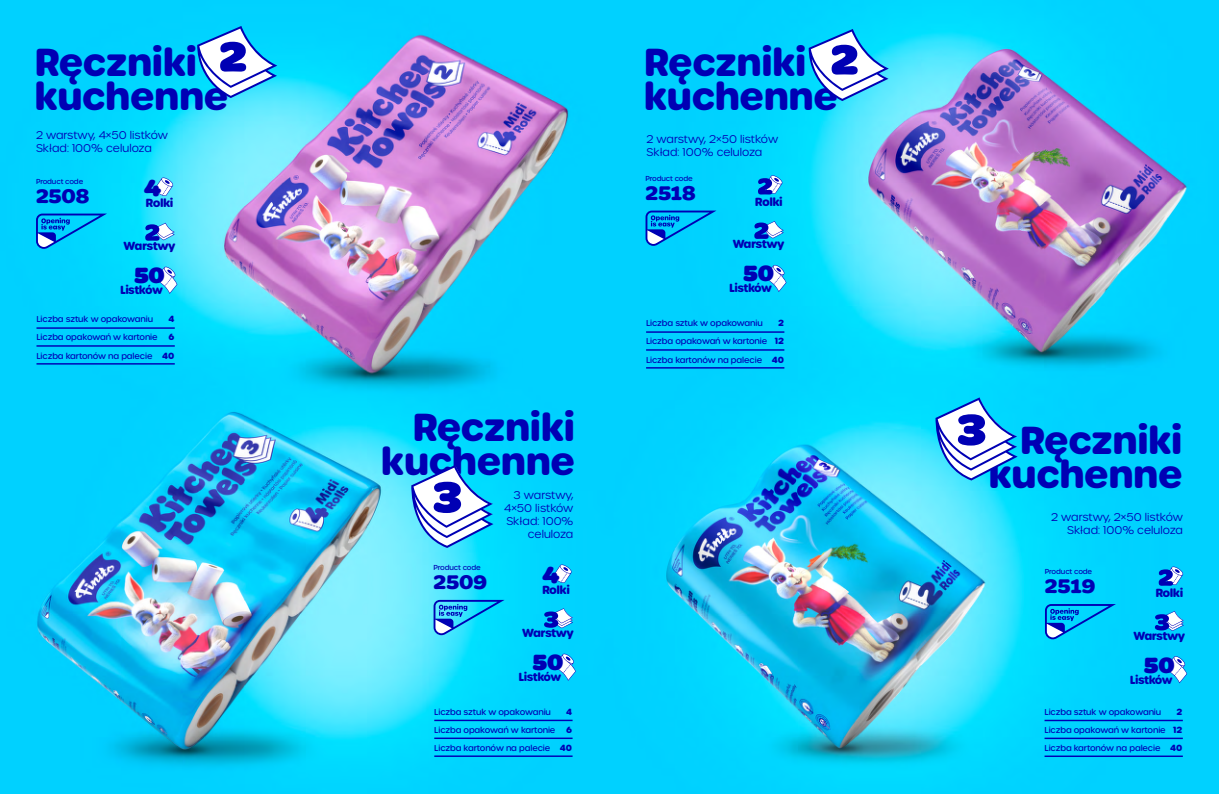
<style>
.page{position:relative;width:1219px;height:794px;background:#fff}
.page>*{position:absolute;margin:0;border:0;box-sizing:border-box;transform-origin:0 0}
.t1{font:700 37.7px/33.4px "Urbane Rounded";letter-spacing:-.03em;color:#0000b4}
.t2{font:900 24.6px "Marigny";color:#0000b4}
.t3{font:900 23.5px "Marigny";color:#0000b4}
.t4{font:700 21px "Marigny";color:#0000b4}
.t5{font:700 11.4px "Urbane Rounded";letter-spacing:-.05em;color:#0000b4}
.t6{font:300 10.9px/13px "Urbane Rounded";color:#0000b4}
.t7{font:700 8.7px/18.1px "Urbane Rounded";color:#0000b4;text-align:right}
.t8{font:500 8.3px/18.1px "Urbane Rounded";letter-spacing:-.015em;color:#0000b4}
.t9{font:500 7px "Urbane Rounded";letter-spacing:-.02em;color:#0000b4}
</style>
<div class="page">
<img style="left:0;top:0;width:1219px;height:794px">
<hr style="left:36px;top:327px;width:139px;height:2px;background:#0000b4">
<hr style="left:36px;top:345px;width:139px;height:2px;background:#0000b4">
<hr style="left:36px;top:363px;width:139px;height:1px;background:#0000b4">
<hr style="left:646px;top:331px;width:138px;height:2px;background:#0000b4">
<hr style="left:646px;top:349px;width:138px;height:2px;background:#0000b4">
<hr style="left:646px;top:367px;width:138px;height:1px;background:#0000b4">
<hr style="left:434px;top:719px;width:139px;height:2px;background:#0000b4">
<hr style="left:434px;top:737px;width:139px;height:2px;background:#0000b4">
<hr style="left:434px;top:755px;width:139px;height:2px;background:#0000b4">
<hr style="left:1044px;top:719px;width:139px;height:2px;background:#0000b4">
<hr style="left:1044px;top:737px;width:139px;height:2px;background:#0000b4">
<hr style="left:1044px;top:755px;width:139px;height:2px;background:#0000b4">
<svg style="left:767px;top:265px;width:19px;height:27px"></svg>
<svg style="left:754px;top:221px;width:30px;height:18px"></svg>
<svg style="left:758px;top:175px;width:25px;height:19px"></svg>
<svg style="left:1168px;top:656px;width:19px;height:27px"></svg>
<svg style="left:1159px;top:566px;width:24px;height:20px"></svg>
<svg style="left:1155px;top:611px;width:29px;height:20px"></svg>
<svg style="left:152px;top:177px;width:21px;height:19px"></svg>
<svg style="left:158px;top:266px;width:19px;height:28px"></svg>
<svg style="left:145px;top:223px;width:30px;height:18px"></svg>
<svg style="left:551px;top:564px;width:21px;height:19px"></svg>
<svg style="left:557px;top:653px;width:19px;height:28px"></svg>
<svg style="left:544px;top:608px;width:29px;height:20px"></svg>
<svg style="left:197px;top:26px;width:80px;height:72px"></svg>
<svg style="left:808px;top:29px;width:81px;height:72px"></svg>
<svg style="left:411px;top:465px;width:82px;height:83px"></svg>
<svg style="left:935px;top:397px;width:83px;height:83px"></svg>
<svg style="left:36px;top:214px;width:71px;height:35px"></svg>
<svg style="left:645px;top:211px;width:71px;height:35px"></svg>
<svg style="left:1045px;top:604px;width:71px;height:35px"></svg>
<svg style="left:434px;top:600px;width:70px;height:35px"></svg>
<h1 class="t1" style="left:34px;top:46px;width:196px">Ręczniki kuchenne</h1>
<h1 class="t1" style="left:643px;top:46px;width:196px">Ręczniki kuchenne</h1>
<h3 class="t6" style="left:36px;top:128px;width:134px">2 warstwy, 4×50 listków<br>Skład: 100% celuloza</h3>
<h3 class="t6" style="left:646px;top:132px;width:133px">2 warstwy, 2×50 listków<br>Skład: 100% celuloza</h3>
<p class="t9" style="left:36px;top:177px;width:49px">Product code</p>
<h3 class="t4" style="left:36px;top:183px;width:55px">2508</h3>
<h2 class="t2" style="left:144px;top:173px;width:19px">4</h2>
<h3 class="t5" style="left:146px;top:195px;width:29px">Rolki</h3>
<p class="t9" style="left:645px;top:174px;width:49px">Product code</p>
<h3 class="t4" style="left:645px;top:180px;width:52px">2518</h3>
<h3 class="t5" style="left:755px;top:193px;width:29px">Rolki</h3>
<h3 class="t5" style="left:124px;top:238px;width:53px">Warstwy</h3>
<h3 class="t5" style="left:120px;top:282px;width:44px">Listków</h3>
<h3 class="t3" style="left:134px;top:262px;width:32px">50</h3>
<h3 class="t5" style="left:733px;top:236px;width:53px">Warstwy</h3>
<h3 class="t5" style="left:729px;top:280px;width:44px">Listków</h3>
<h3 class="t3" style="left:743px;top:260px;width:32px">50</h3>
<p class="t8" style="left:36px;top:310px;width:123px">Liczba sztuk w opakowaniu<br>Liczba opakowań w kartonie<br>Liczba kartonów na palecie</p>
<p class="t7" style="left:772px;top:314px;width:14px">2<br>12<br>40</p>
<p class="t7" style="left:162px;top:310px;width:14px">4<br>6<br>40</p>
<p class="t8" style="left:646px;top:314px;width:123px">Liczba sztuk w opakowaniu<br>Liczba opakowań w kartonie<br>Liczba kartonów na palecie</p>
<h1 class="t1" style="left:381px;top:411px;width:196px;text-align:right">Ręczniki kuchenne</h1>
<p class="t9" style="left:434px;top:563px;width:49px">Product code</p>
<h3 class="t4" style="left:434px;top:569px;width:55px">2509</h3>
<h3 class="t6" style="left:504px;top:488px;width:71px;text-align:right">3 warstwy,<br>4×50 listków<br>Skład: 100% celuloza</h3>
<h2 class="t2" style="left:543px;top:560px;width:19px">4</h2>
<h3 class="t5" style="left:542px;top:582px;width:29px">Rolki</h3>
<h3 class="t5" style="left:522px;top:625px;width:53px">Warstwy</h3>
<h3 class="t5" style="left:519px;top:669px;width:44px">Listków</h3>
<h3 class="t3" style="left:533px;top:648px;width:32px">50</h3>
<p class="t8" style="left:434px;top:702px;width:123px">Liczba sztuk w opakowaniu<br>Liczba opakowań w kartonie<br>Liczba kartonów na palecie</p>
<p class="t7" style="left:560px;top:702px;width:14px">4<br>6<br>40</p>
<h1 class="t1" style="left:988px;top:424px;width:196px;text-align:right">Ręczniki kuchenne</h1>
<h3 class="t6" style="left:1051px;top:510px;width:133px;text-align:right">2 warstwy, 2×50 listków<br>Skład: 100% celuloza</h3>
<p class="t9" style="left:1045px;top:567px;width:49px">Product code</p>
<h3 class="t4" style="left:1045px;top:574px;width:52px">2519</h3>
<h3 class="t5" style="left:1155px;top:584px;width:29px">Rolki</h3>
<h3 class="t5" style="left:1133px;top:627px;width:53px">Warstwy</h3>
<h3 class="t5" style="left:1130px;top:671px;width:44px">Listków</h3>
<h3 class="t3" style="left:1144px;top:651px;width:32px">50</h3>
<p class="t8" style="left:1044px;top:702px;width:123px">Liczba sztuk w opakowaniu<br>Liczba opakowań w kartonie<br>Liczba kartonów na palecie</p>
<p class="t7" style="left:1170px;top:702px;width:14px">2<br>12<br>40</p>
</div>
